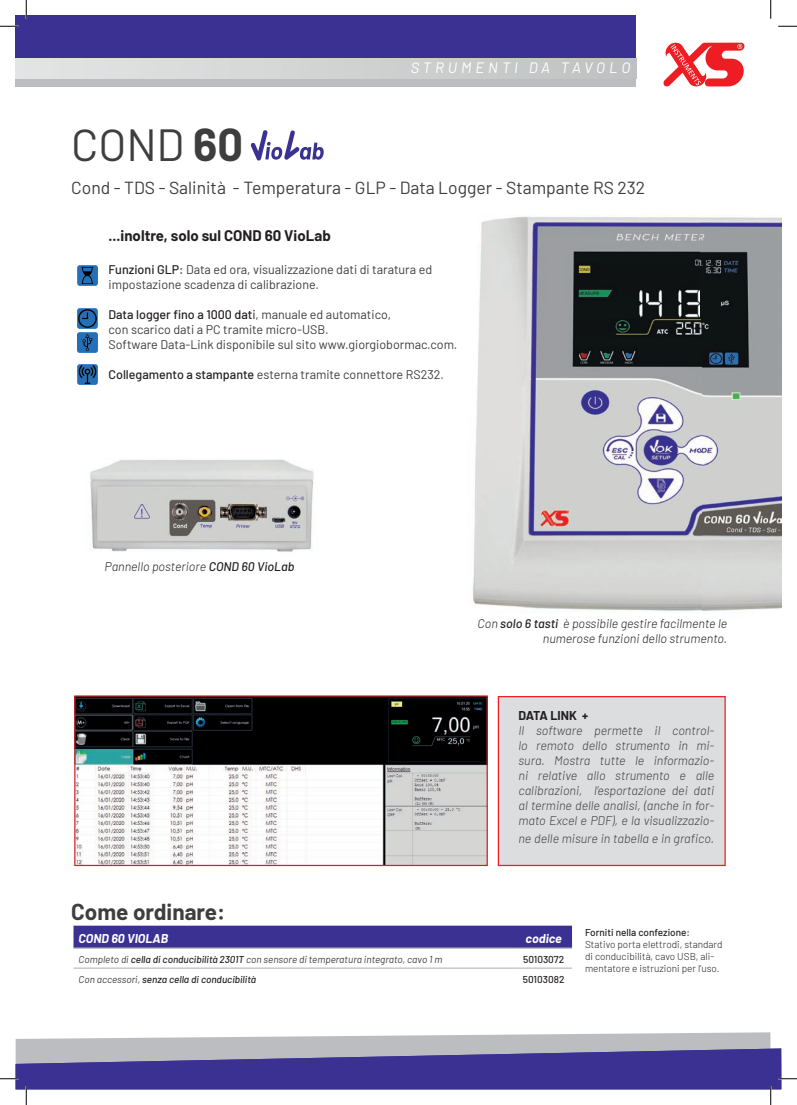
<style>
.page{position:relative;width:797px;height:1105px;background:#fff}
.page>*{position:absolute;margin:0;border:0;box-sizing:border-box;transform-origin:0 0}
.t1{font:45px "Barlow";color:#3e3e3f}
.t2{font:700 22.5px "Barlow";color:#3e3e3f}
.t3{font:17.5px "Barlow";color:#3e3e3f}
.t4{font:700 15px "Barlow";color:#231f20}
.t5{font:italic 15px "Barlow";letter-spacing:.26em;color:#fff}
.t6{font:12.5px/15px "Barlow";color:#3e3e3f}
.t7{font:italic 300 12.5px/15px "Barlow";color:#3e3e3f;text-align:justify}
.t8{font:italic 300 12.5px/15px "Barlow";color:#231f20;text-align:right}
.t9{font:italic 700 12.5px "Barlow";color:#fff}
.t10{font:700 12.5px "Barlow";letter-spacing:-.02em;color:#231f20}
.t11{font:300 10px/12px "Barlow";color:#231f20}
.t12{font:italic 10px "Barlow";color:#3e3e3f}
.t13{font:500 10px "Barlow";color:#231f20}
.t14{font:italic 500 10px "Barlow";color:#231f20}
.s1{font-weight:700}
.s2{font-weight:500;color:#231f20}
.s3{font-weight:500}
.s4{color:#231f20}
.s5{font-weight:400;color:#3e3e3f}
</style>
<div class="page">
<svg style="left:16px;top:1032px;width:755px;height:16px;fill:#bcbdc0"></svg>
<div style="left:16px;top:16px;width:620px;height:70px;background:#bcbdc0"></div>
<div style="left:16px;top:16px;width:620px;height:62px;background:#3a3193"></div>
<div style="left:16px;top:58px;width:620px;height:20px;background:linear-gradient(to right,#e4e6e5,#bfc1c2)"></div>
<svg style="left:663px;top:42px;width:81px;height:45px"></svg>
<div style="left:498px;top:697px;width:227px;height:168px;background:#dcdddf"></div>
<div style="left:498px;top:696px;width:227px;height:170px;border:1px solid #ee1d23"></div>
<img style="left:76px;top:697px;width:410px;height:167px">
<div style="left:74px;top:695px;width:414px;height:171px;border:1px solid #d1232a"></div>
<img style="left:90px;top:459px;width:224px;height:93px">
<img style="left:473px;top:216px;width:308px;height:396px">
<svg style="left:251px;top:130px;width:73px;height:31px"></svg>
<div style="left:73px;top:926px;width:499px;height:21px;background:#3a3193"></div>
<hr style="left:73px;top:947px;width:442px;height:2px;background:#bcbdc0">
<hr style="left:515px;top:947px;width:57px;height:2px;background:#bcbdc0">
<hr style="left:73px;top:967px;width:442px;height:2px;background:#bcbdc0">
<hr style="left:515px;top:967px;width:57px;height:2px;background:#bcbdc0">
<img style="left:78px;top:308px;width:19px;height:20px">
<img style="left:78px;top:266px;width:19px;height:19px">
<img style="left:78px;top:333px;width:19px;height:19px">
<img style="left:78px;top:365px;width:19px;height:19px">
<svg style="left:0;top:25px;width:19px;height:2px"></svg>
<svg style="left:778px;top:25px;width:19px;height:2px"></svg>
<svg style="left:25px;top:0;width:2px;height:19px"></svg>
<svg style="left:770px;top:0;width:1px;height:19px"></svg>
<svg style="left:0;top:1048px;width:797px;height:57px"></svg>
<h1 class="t1" style="left:71px;top:112px;width:173px">COND <span class="s1">60</span></h1>
<p class="t5" style="left:411px;top:57px;width:221px">STRUMENTI DA TAVOLO</p>
<h3 class="t3" style="left:71px;top:175px;width:575px">Cond - TDS - Salinità - Temperatura - GLP - Data Logger - Stampante RS 232</h3>
<p class="t4" style="left:108px;top:225px;width:224px">...inoltre, solo sul COND 60 VioLab</p>
<p class="t6" style="left:108px;top:261px;width:325px"><span class="s2">Funzioni GLP</span><span class="s3">:</span> Data ed ora, visualizzazione dati di taratura ed impostazione scadenza di calibrazione.</p>
<p class="t6" style="left:108px;top:306px;width:350px"><span class="s2">Data logger fino a 1000 dat</span><span class="s4">i</span>, manuale ed automatico,<br>con scarico dati a PC tramite micro-USB.<br>Software Data-Link disponibile sul sito www.giorgiobormac.com.</p>
<p class="t6" style="left:108px;top:366px;width:337px"><span class="s2">Collegamento a stampante</span> esterna tramite connettore RS232.</p>
<p class="t8" style="left:105px;top:558px;width:191px">Pannello posteriore <span class="s3">COND 60 VioLab</span></p>
<h2 class="t2" style="left:71px;top:895px;width:156px">Come ordinare:</h2>
<p class="t8" style="left:477px;top:615px;width:251px">Con <span class="s3">solo 6 tasti</span> è possibile gestire facilmente le numerose funzioni dello strumento.</p>
<p class="t10" style="left:518px;top:706px;width:71px">DATA LINK +</p>
<p class="t7" style="left:518px;top:722px;width:197px">Il software permette il control&shy;lo remoto dello strumento in mi&shy;sura. Mostra tutte le informazio&shy;ni relative allo strumento e alle calibrazioni, l’esportazione dei dati al termine delle analisi, (anche in for&shy;mato Excel e PDF), e la visualizzazio-</p>
<p class="t7" style="left:518px;top:830px;width:197px">ne delle misure in tabella e in grafico.</p>
<p class="t9" style="left:78px;top:929px;width:91px">COND 60 VIOLAB</p>
<p class="t9" style="left:525px;top:929px;width:38px">codice</p>
<p class="t12" style="left:78px;top:952px;width:365px">Completo di <span class="s2">cella di conducibilità 2301T</span> con sensore di temperatura integrato, cavo 1 m</p>
<p class="t13" style="left:523px;top:952px;width:42px">50103072</p>
<p class="t14" style="left:78px;top:972px;width:179px"><span class="s5">Con accessori,</span> senza cella di conducibilità</p>
<p class="t13" style="left:523px;top:972px;width:43px">50103082</p>
<p class="t13" style="left:585px;top:925px;width:106px">Forniti nella confezione:</p>
<p class="t11" style="left:585px;top:937px;width:139px">Stativo porta elettrodi, standard di conducibilità, cavo USB, ali&shy;mentatore e istruzioni per l’uso.</p>
</div>
